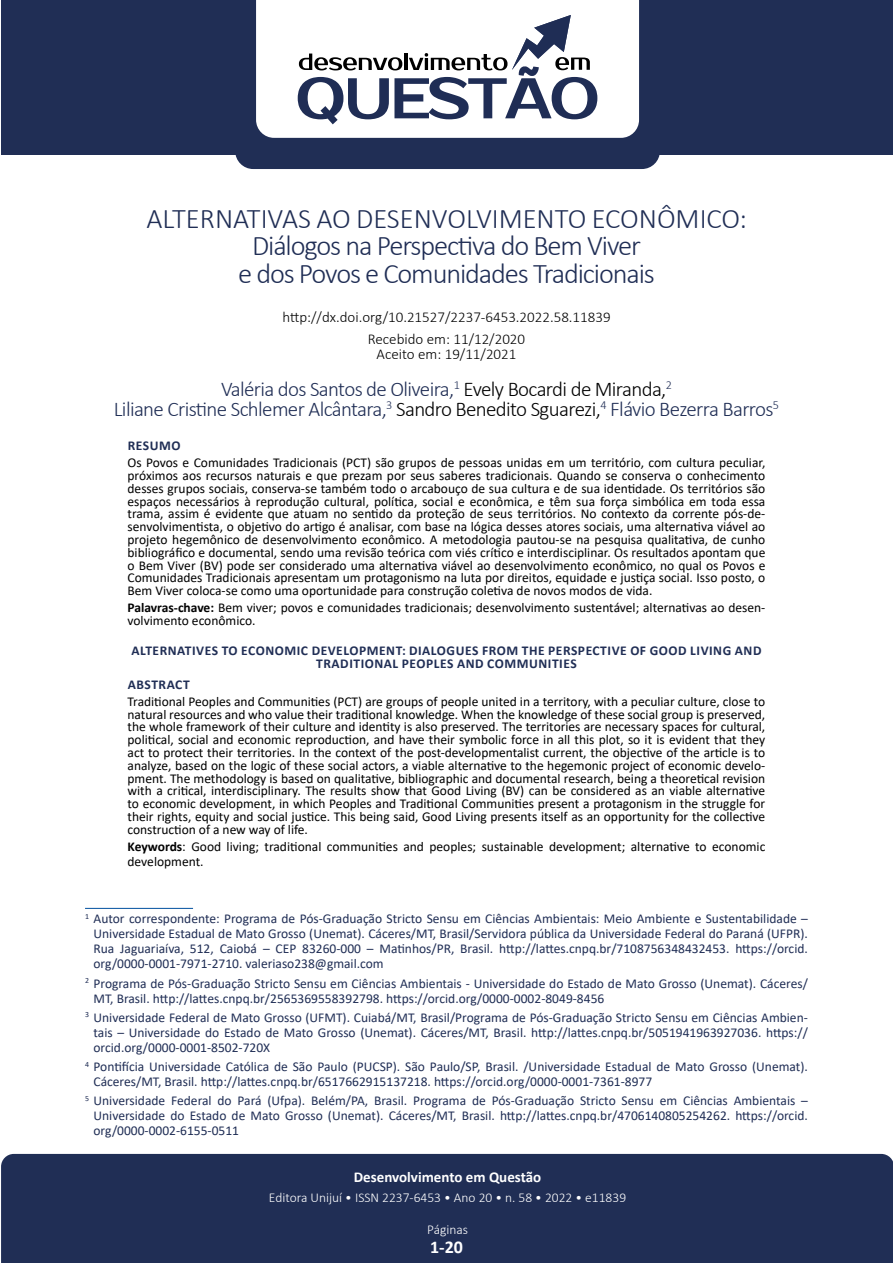
<style>
.page{position:relative;width:893px;height:1263px;background:#fff}
.page>*{position:absolute;margin:0;border:0;box-sizing:border-box;transform-origin:0 0}
.t1{font:300 28.5px/27.8px "Calibri";letter-spacing:-.04em;color:#202e55;text-align:center}
.t2{font:300 21px/20.2px "Calibri";letter-spacing:-.03em;color:#202e55;text-align:center}
.t3{font:700 18px "Calibri";color:#fff}
.t4{font:300 15px/22.8px "Calibri";color:#000;text-align:center}
.t5{font:700 15px "Calibri";color:#fff}
.t6{font:13.5px/12.8px "Calibri";color:#000;text-align:justify}
.t7{font:13.5px/15px "Calibri";color:#202e55;text-align:justify}
.t8{font:700 13.5px/12.8px "Calibri";letter-spacing:.04em;color:#202e55;text-align:center}
.t9{font:300 13.5px "Calibri";color:#fff}
.s1{color:#000}
.s2{font-weight:700}
</style>
<div class="page">
<div style="left:1px;top:0;width:892px;height:154px;background:#202e55"></div>
<div style="left:235px;top:0;width:425px;height:169px;background:#202e55;border-radius:18px"></div>
<div style="left:256px;top:0;width:383px;height:138px;background:#fff"></div>
<svg style="left:298px;top:15px;width:299px;height:109px"></svg>
<div style="left:1px;top:1154px;width:892px;height:109px;background:#202e55"></div>
<hr style="left:85px;top:908px;width:108px;height:1px;background:#004f9f">
<h1 class="t1" style="left:146px;top:204px;width:602px">ALTERNATIVAS AO DESENVOLVIMENTO ECONÔMICO:<br>Diálogos na Perspectiva do Bem Viver<br>e dos Povos e Comunidades Tradicionais</h1>
<p class="t4" style="left:282px;top:305px;width:330px">http://dx.doi.org/10.21527/2237-6453.2022.58.11839<br>Recebido em: 11/12/2020</p>
<p class="t4" style="left:377px;top:342px;width:141px">Aceito em: 19/11/2021</p>
<h2 class="t2" style="left:114px;top:379px;width:667px">Valéria dos Santos de Oliveira,<sup>1</sup> <span class="s1">Evely Bocardi de Miranda,</span><sup>2<br></sup>Liliane Cristine Schlemer Alcântara,<sup>3</sup> <span class="s1">Sandro Benedito Sguarezi,</span><sup>4</sup> Flávio Bezerra Barros<sup>5</sup></h2>
<p class="t8" style="left:128px;top:439px;width:54px">RESUMO</p>
<p class="t6" style="left:128px;top:456px;width:639px">Os Povos e Comunidades Tradicionais (PCT) são grupos de pessoas unidas em um território, com cultura peculiar, próximos aos recursos naturais e que prezam por seus saberes tradicionais. Quando se conserva o conhecimento desses grupos sociais, conserva-se também todo o arcabouço de sua cultura e de sua identidade. Os territórios são espaços necessários à reprodução cultural, política, social e econômica, e têm sua força simbólica em toda essa trama, assim é evidente que atuam no sentido da proteção de seus territórios. No contexto da corrente pós-de&shy;senvolvimentista, o objetivo do artigo é analisar, com base na lógica desses atores sociais, uma alternativa viável ao projeto hegemônico de desenvolvimento econômico. A metodologia pautou-se na pesquisa qualitativa, de cunho bibliográfico e documental, sendo uma revisão teórica com viés crítico e interdisciplinar. Os resultados apontam que o Bem Viver (BV) pode ser considerado uma alternativa viável ao desenvolvimento econômico, no qual os Povos e Comunidades Tradicionais apresentam um protagonismo na luta por direitos, equidade e justiça social. Isso posto, o Bem Viver coloca-se como uma oportunidade para construção coletiva de novos modos de vida.</p>
<p class="t6" style="left:128px;top:601px;width:639px"><span class="s2">Palavras-chave:</span> Bem viver; povos e comunidades tradicionais; desenvolvimento sustentável; alternativas ao desen&shy;volvimento econômico.</p>
<p class="t8" style="left:131px;top:644px;width:632px">ALTERNATIVES TO ECONOMIC DEVELOPMENT: DIALOGUES FROM THE PERSPECTIVE OF GOOD LIVING AND<br>TRADITIONAL PEOPLES AND COMMUNITIES</p>
<p class="t8" style="left:128px;top:678px;width:63px">ABSTRACT</p>
<p class="t6" style="left:128px;top:695px;width:639px">Traditional Peoples and Communities (PCT) are groups of people united in a territory, with a peculiar culture, close to natural resources and who value their traditional knowledge. When the knowledge of these social group is preserved, the whole framework of their culture and identity is also preserved. The territories are necessary spaces for cultural, political, social and economic reproduction, and have their symbolic force in all this plot, so it is evident that they act to protect their territories. In the context of the post-developmentalist current, the objective of the article is to analyze, based on the logic of these social actors, a viable alternative to the hegemonic project of economic develo&shy;pment. The methodology is based on qualitative, bibliographic and documental research, being a theoretical revision with a critical, interdisciplinary. The results show that Good Living (BV) can be considered as an viable alternative to economic development, in which Peoples and Traditional Communities present a protagonism in the struggle for their rights, equity and social justice. This being said, Good Living presents itself as an opportunity for the collective construction of a new way of life.</p>
<p class="t6" style="left:128px;top:838px;width:639px;line-height:15.1px"><span class="s2">Keywords</span>: Good living; traditional communities and peoples; sustainable development; alternative to economic development.</p>
<p class="t7" style="left:94px;top:911px;width:716px;text-indent:-8px"><sup>1</sup> Autor correspondente: Programa de Pós-Graduação Stricto Sensu em Ciências Ambientais: Meio Ambiente e Sustentabilidade – Universidade Estadual de Mato Grosso (Unemat). Cáceres/MT, Brasil/Servidora pública da Universidade Federal do Paraná (UFPR).<br>Rua Jaguariaíva, 512, Caiobá – CEP 83260-000 – Matinhos/PR, Brasil. http://lattes.cnpq.br/7108756348432453. https://orcid. org/0000-0001-7971-2710. valeriaso238@gmail.com</p>
<p class="t7" style="left:94px;top:975px;width:716px;text-indent:-8px"><sup>2</sup> Programa de Pós-Graduação Stricto Sensu em Ciências Ambientais - Universidade do Estado de Mato Grosso (Unemat). Cáceres/<br>MT, Brasil. http://lattes.cnpq.br/2565369558392798. https://orcid.org/0000-0002-8049-8456</p>
<p class="t7" style="left:94px;top:1009px;width:716px;text-indent:-8px"><sup>3</sup> Universidade Federal de Mato Grosso (UFMT). Cuiabá/MT, Brasil/Programa de Pós-Graduação Stricto Sensu em Ciências Ambien&shy;tais – Universidade do Estado de Mato Grosso (Unemat). Cáceres/MT, Brasil. http://lattes.cnpq.br/5051941963927036. https:// orcid.org/0000-0001-8502-720X</p>
<p class="t7" style="left:94px;top:1059px;width:716px;text-indent:-8px"><sup>4</sup> Pontifícia Universidade Católica de São Paulo (PUCSP). São Paulo/SP, Brasil. /Universidade Estadual de Mato Grosso (Unemat).<br>Cáceres/MT, Brasil. http://lattes.cnpq.br/6517662915137218. https://orcid.org/0000-0001-7361-8977</p>
<p class="t7" style="left:94px;top:1093px;width:716px;text-indent:-8px"><sup>5</sup> Universidade Federal do Pará (Ufpa). Belém/PA, Brasil. Programa de Pós-Graduação Stricto Sensu em Ciências Ambientais – Universidade do Estado de Mato Grosso (Unemat). Cáceres/MT, Brasil. http://lattes.cnpq.br/4706140805254262. https://orcid. org/0000-0002-6155-0511</p>
<p class="t5" style="left:354px;top:1167px;width:189px">Desenvolvimento em Questão</p>
<p class="t9" style="left:269px;top:1189px;width:359px">Editora Unijuí • ISSN 2237-6453 • Ano 20 • n. 58 • 2022 • e11839</p>
<h3 class="t3" style="left:430px;top:1234px;width:34px">1-20</h3>
</div>
